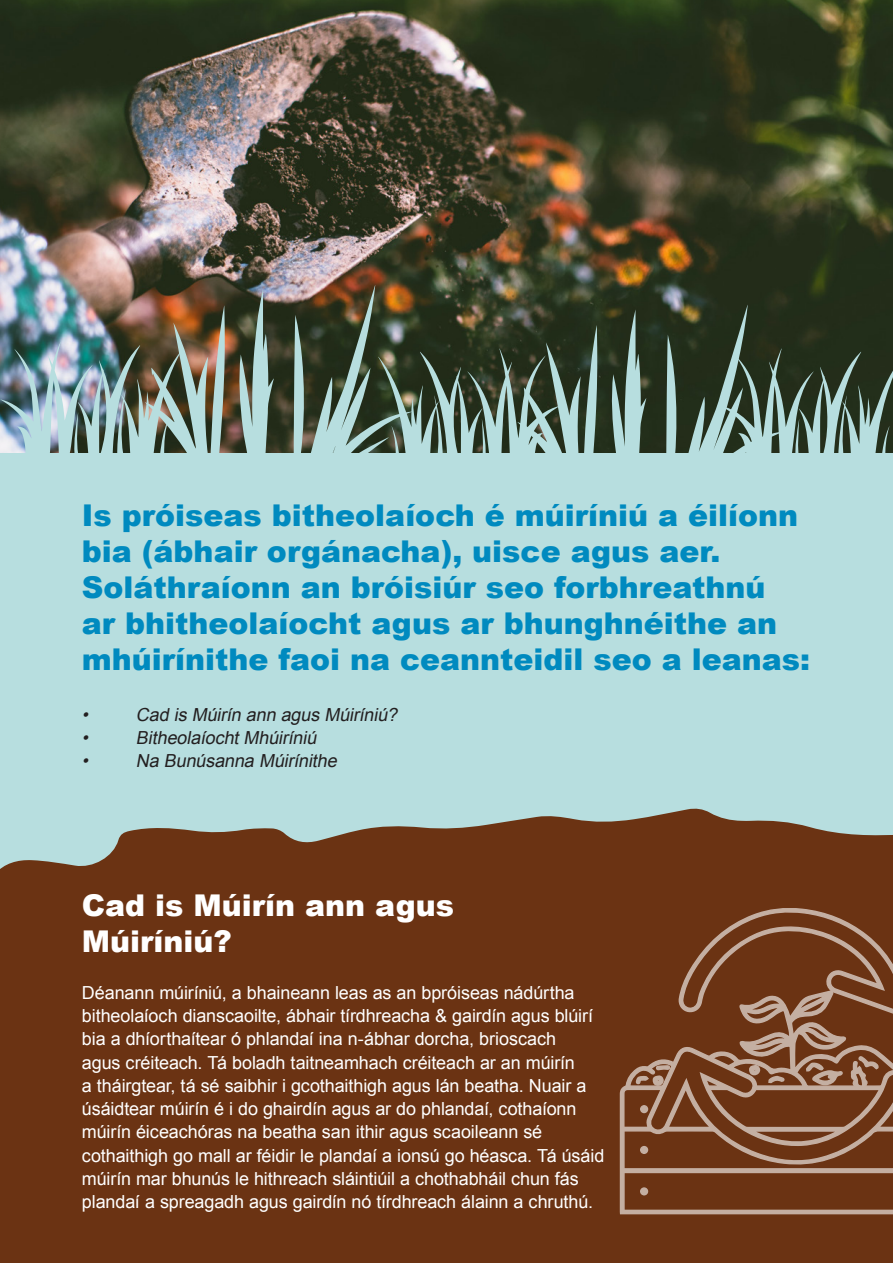
<style>
.page{position:relative;width:893px;height:1263px;background:#fff}
.page>*{position:absolute;margin:0;border:0;box-sizing:border-box;transform-origin:0 0}
.t1{font:900 30px/36px "Arial";color:#008abf}
.t2{font:900 30px/36px "Arial";color:#fff}
.t3{font:18px/23.2px "Arial";letter-spacing:-.005em;color:#fff}
.t4{font:italic 18px "Arial";color:#231f20}
</style>
<div class="page">
<img style="left:0;top:0;width:893px;height:454px">
<div style="left:0;top:454px;width:893px;height:809px;background:#b7dedf"></div>
<div style="left:0;top:808px;width:893px;height:455px;background:#6b3313"></div>
<img style="left:0;top:305px;width:227px;height:149px">
<svg style="left:238px;top:290px;width:36px;height:164px;background:#72847b"></svg>
<svg style="left:293px;top:285px;width:307px;height:169px;background:#556252"></svg>
<svg style="left:611px;top:309px;width:35px;height:145px;background:#657b71"></svg>
<svg style="left:665px;top:305px;width:228px;height:149px;background:#485a4b"></svg>
<svg style="left:620px;top:990px;width:273px;height:224px;background:#7e4d31"></svg>
<svg style="left:678px;top:907px;width:215px;height:109px;background:#7b492c"></svg>
<svg style="left:640px;top:1187px;width:8px;height:8px"></svg>
<svg style="left:640px;top:1146px;width:8px;height:8px"></svg>
<svg style="left:858px;top:1056px;width:21px;height:13px"></svg>
<svg style="left:806px;top:1062px;width:37px;height:24px"></svg>
<svg style="left:640px;top:1105px;width:8px;height:8px"></svg>
<svg style="left:749px;top:1065px;width:11px;height:10px"></svg>
<svg style="left:768px;top:1076px;width:17px;height:7px"></svg>
<svg style="left:636px;top:1065px;width:34px;height:21px"></svg>
<p class="t1" style="left:82px;top:497px;width:730px">Is próiseas bitheolaíoch é múiríniú a éilíonn bia (ábhair orgánacha), uisce agus aer.<br>Soláthraíonn an bróisiúr seo forbhreathnú<br>ar bhitheolaíocht agus ar bhunghnéithe an mhúirínithe faoi na ceannteidil seo a leanas:</p>
<p class="t4" style="left:82px;top:702px;width:12px">•</p>
<p class="t4" style="left:136px;top:702px;width:267px">Cad is Múirín ann agus Múiríniú?</p>
<p class="t4" style="left:82px;top:726px;width:12px">•</p>
<p class="t4" style="left:136px;top:726px;width:186px">BitheolaíochtMhúiríniú</p>
<p class="t4" style="left:82px;top:749px;width:12px">•</p>
<p class="t4" style="left:136px;top:749px;width:207px">Na Bunúsanna Múirínithe</p>
<p class="t2" style="left:82px;top:887px;width:374px">Cad is Múirín ann agus<br>Múiríniú?</p>
<p class="t3" style="left:82px;top:981px;width:524px">Déanann múiríniú, a bhaineann leas as an bpróiseas nádúrtha bitheolaíoch dianscaoilte, ábhair tírdhreacha &amp; gairdín agus blúirí bia a dhíorthaítear ó phlandaí ina n-ábhar dorcha, brioscach<br>agus créiteach. Tá boladh taitneamhach créiteach ar an múirín<br>a tháirgtear, tá sé saibhir i gcothaithigh agus lán beatha. Nuair a úsáidtear múirín é i do ghairdín agus ar do phlandaí, cothaíonn múirín éiceachóras na beatha san ithir agus scaoileann sé cothaithigh go mall ar féidir le plandaí a ionsú go héasca. Tá úsáid múirín mar bhunús le hithreach sláintiúil a chothabháil chun fás plandaí a spreagadh agus gairdín nó tírdhreach álainn a chruthú.</p>
</div>
